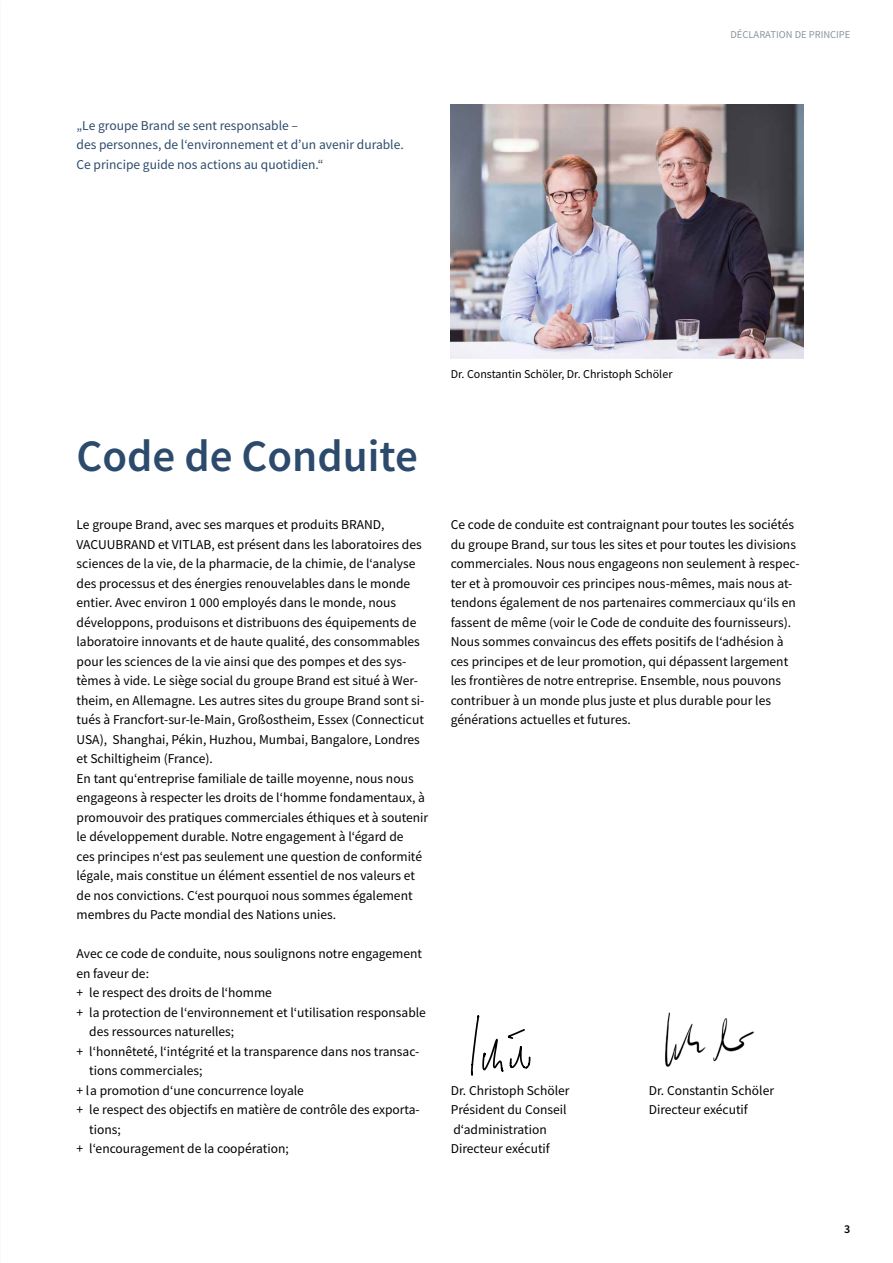
<style>
.page{position:relative;width:893px;height:1263px;background:#fff}
.page>*{position:absolute;margin:0;border:0;box-sizing:border-box;transform-origin:0 0}
.t1{font:600 45px "Source Sans Pro";color:#2c4a6c}
.t2{font:13.5px/19.5px "Source Sans Pro";color:#000}
.t3{font:13.5px/19.5px "Source Sans Pro";color:#2c4a6c}
.t4{font:12px "Source Sans Pro";color:#000}
.t5{font:600 12px "Source Sans Pro";color:#000}
.t6{font:10.5px "Source Sans Pro";color:#8895a0}
</style>
<div class="page">
<img style="left:451px;top:105px;width:353px;height:253px">
<svg style="left:471px;top:1015px;width:60px;height:61px"></svg>
<img style="left:665px;top:1012px;width:89px;height:55px">
<p class="t3" style="left:77px;top:116px;width:329px">„Le groupe Brand se sent responsable –<br>des personnes, de l‘environnement et d’un avenir durable.<br>Ce principe guide nos actions au quotidien.“</p>
<p class="t6" style="left:730px;top:27px;width:121px">DÉCLARATION DE PRINCIPE</p>
<p class="t4" style="left:451px;top:366px;width:223px">Dr. Constantin Schöler, Dr. Christoph Schöler</p>
<h1 class="t1" style="left:77px;top:426px;width:343px">Code de Conduite</h1>
<p class="t2" style="left:77px;top:515px;width:353px">Le groupe Brand, avec ses marques et produits BRAND, VACUUBRAND et VITLAB, est présent dans les laboratoires des sciences de la vie, de la pharmacie, de la chimie, de l‘analyse des processus et des énergies renouvelables dans le monde entier. Avec environ 1 000 employés dans le monde, nous développons, produisons et distribuons des équipements de laboratoire innovants et de haute qualité, des consommables pour les sciences de la vie ainsi que des pompes et des sys&shy;tèmes à vide. Le siège social du groupe Brand est situé à Wer&shy;theim, en Allemagne. Les autres sites du groupe Brand sont si&shy;tués à Francfort-sur-le-Main, Großostheim, Essex (Connecticut USA), Shanghai, Pékin, Huzhou, Mumbai, Bangalore, Londres et Schiltigheim (France).<br>En tant qu‘entreprise familiale de taille moyenne, nous nous engageons à respecter les droits de l‘homme fondamentaux, à promouvoir des pratiques commerciales éthiques et à soutenir le développement durable. Notre engagement à l‘égard de<br>ces principes n‘est pas seulement une question de conformité légale, mais constitue un élément essentiel de nos valeurs et de nos convictions. C‘est pourquoi nous sommes également membres du Pacte mondial des Nations unies.</p>
<p class="t2" style="left:77px;top:944px;width:347px">Avec ce code de conduite, nous soulignons notre engagement</p>
<p class="t2" style="left:77px;top:963px;width:74px">en faveur de:</p>
<p class="t2" style="left:77px;top:983px;width:197px">+ le respect des droits de l‘homme</p>
<p class="t2" style="left:77px;top:1002px;width:351px">+ la protection de l‘environnement et l‘utilisation responsable</p>
<p class="t2" style="left:89px;top:1022px;width:146px">des ressources naturelles;</p>
<p class="t2" style="left:77px;top:1041px;width:344px">+ l‘honnêteté, l‘intégrité et la transparence dans nos transac-</p>
<p class="t2" style="left:89px;top:1061px;width:115px">tions commerciales;</p>
<p class="t2" style="left:77px;top:1080px;width:229px">+ la promotion d‘une concurrence loyale</p>
<p class="t2" style="left:77px;top:1100px;width:345px">+ le respect des objectifs en matière de contrôle des exporta-</p>
<p class="t2" style="left:89px;top:1119px;width:33px">tions;</p>
<p class="t2" style="left:77px;top:1139px;width:214px">+ l‘encouragement de la coopération;</p>
<p class="t2" style="left:451px;top:515px;width:350px">Ce code de conduite est contraignant pour toutes les sociétés du groupe Brand, sur tous les sites et pour toutes les divisions commerciales. Nous nous engageons non seulement à respec&shy;ter et à promouvoir ces principes nous-mêmes, mais nous at&shy;tendons également de nos partenaires commerciaux qu‘ils en fassent de même (voir le Code de conduite des fournisseurs).<br>Nous sommes convaincus des effets positifs de l‘adhésion à ces principes et de leur promotion, qui dépassent largement les frontières de notre entreprise. Ensemble, nous pouvons contribuer à un monde plus juste et plus durable pour les générations actuelles et futures.</p>
<p class="t2" style="left:451px;top:1080px;width:120px">Dr. Christoph Schöler<br>Président du Conseil d‘administration<br>Directeur exécutif</p>
<p class="t2" style="left:649px;top:1080px;width:127px">Dr. Constantin Schöler<br>Directeur exécutif</p>
<p class="t5" style="left:844px;top:1221px;width:8px">3</p>
</div>
